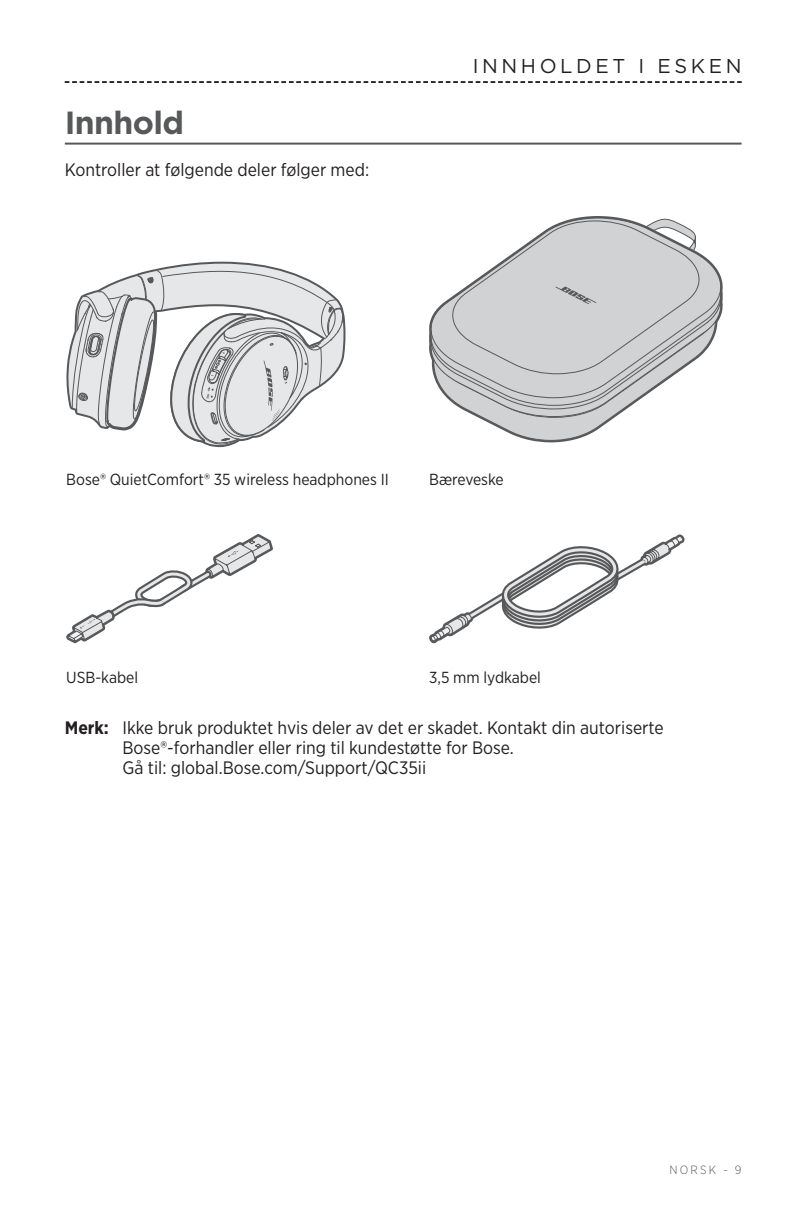
<style>
.page{position:relative;width:792px;height:1224px;background:#fff}
.page>*{position:absolute;margin:0;border:0;box-sizing:border-box;transform-origin:0 0}
.Text_Head_1{font:700 32px "Gotham";letter-spacing:-.02em;color:#57585a}
.Section_Head_toc_rig{font:20px "Gotham";letter-spacing:.18em;color:#231f20}
.Text{font:18px/20px "Gotham Narrow";color:#231f20}
.Text_Table{font:16px "Gotham Narrow";color:#231f20}
.Callout{font:16px "Gotham Narrow";color:#231f20}
.t1{font:300 12px "Gotham Narrow";letter-spacing:.18em;color:#57585a}
.s1{font-weight:700}
</style>
<div class="page">
<hr style="left:65px;top:143px;width:677px;height:2px;background:#57585a">
<svg style="left:66px;top:262px;width:280px;height:147px"></svg>
<svg style="left:71px;top:267px;width:273px;height:180px"></svg>
<svg style="left:429px;top:216px;width:294px;height:226px;fill:#d1d2d4"></svg>
<svg style="left:66px;top:534px;width:207px;height:109px"></svg>
<svg style="left:429px;top:534px;width:256px;height:109px"></svg>
<svg style="left:65px;top:81px;width:677px;height:2px"></svg>
<p class="Text_Head_1" style="left:65px;top:101px;width:121px">Innhold</p>
<p class="Text" style="left:65px;top:160px;width:306px">Kontroller at følgende deler følger med:</p>
<p class="Section_Head_toc_rig" style="left:473px;top:54px;width:270px">INNHOLDET I ESKEN</p>
<p class="Text_Table" style="left:66px;top:470px;width:324px">Bose® QuietComfort® 35 wireless headphones II</p>
<p class="Text_Table" style="left:429px;top:470px;width:76px">Bæreveske</p>
<p class="Callout" style="left:66px;top:667px;width:73px">USB-kabel</p>
<p class="Callout" style="left:429px;top:667px;width:113px">3,5 mm lydkabel</p>
<p class="Text" style="left:122px;top:717px;width:543px;text-indent:-58px"><span class="s1">Merk:</span> Ikke bruk produktet hvis deler av det er skadet. Kontakt din autoriserte<br>Bose®‑forhandler eller ring til kundestøtte for Bose.<br>Gå til: global.Bose.com/Support/QC35ii</p>
<p class="t1" style="left:670px;top:1162px;width:74px">NORSK - 9</p>
</div>
